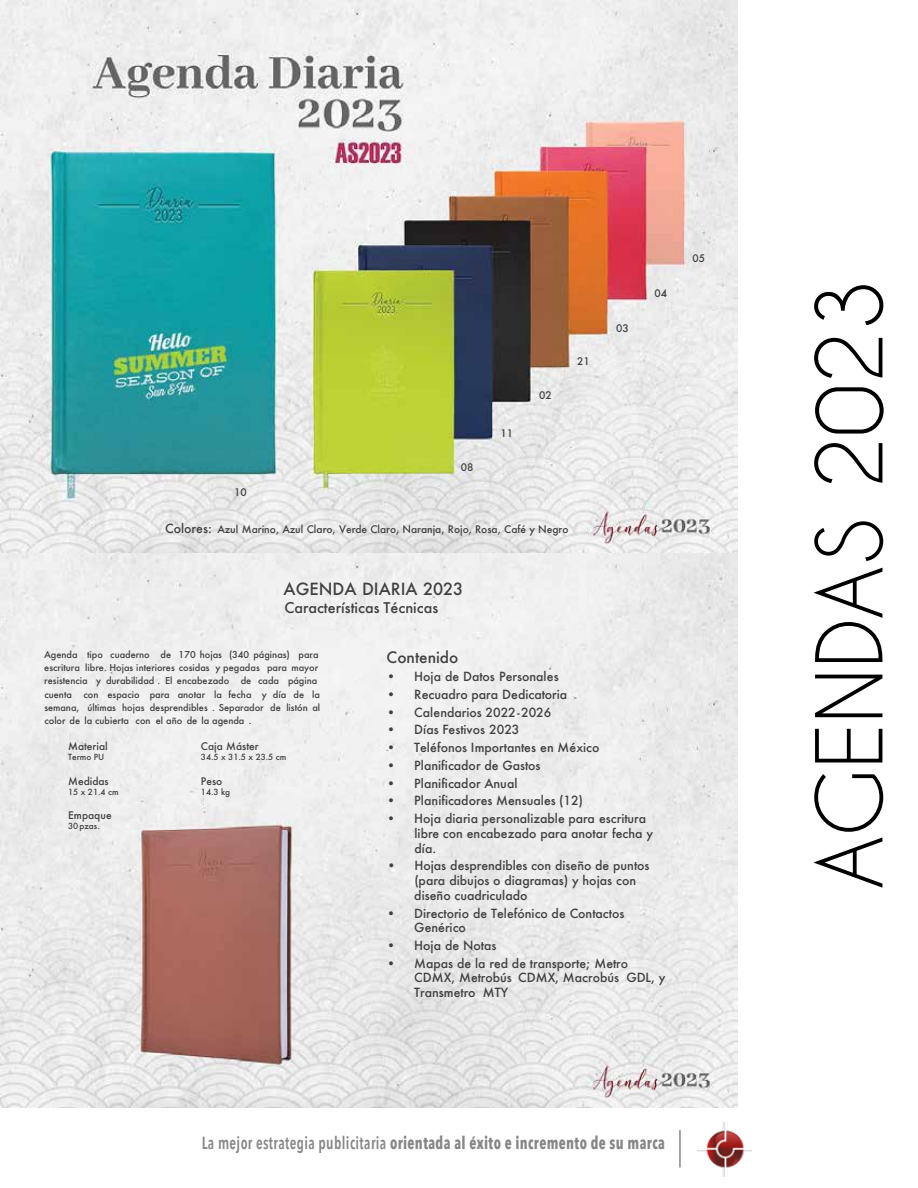
<style>
.page{position:relative;width:918px;height:1188px;background:#fff}
.page>*{position:absolute;margin:0;border:0;box-sizing:border-box;transform-origin:0 0}
.t1{font:86.25px "Caviar Dreams";color:#000}
.t2{font:700 17.55px "Avenir Next Condensed";letter-spacing:.025em;color:#868686;scale:.84 1}
.t3{font:500 16.35px "Futura";color:#404040}
.t4{font:500 15.3px "Futura";color:#404040}
.t5{font:500 14.4px "Futura";color:#404040}
.t6{font:500 12.3px/14.7px "Futura";color:#404040}
.t7{font:500 10.2px "Futura";color:#404040}
.t8{font:500 9.15px/13.4px "Futura";color:#404040}
.t9{font:500 8.25px "Futura";color:#404040}
.s1{font-size:12.3px}
.s2{font-weight:600}
</style>
<div class="page">
<img style="left:0;top:0;width:738px;height:1107px">
<hr style="left:679px;top:1130px;width:2px;height:37px;background:#868686">
<img style="left:697px;top:1122px;width:55px;height:54px">
<p class="t7" style="left:539px;top:389px;width:14px">02</p>
<p class="t7" style="left:577px;top:355px;width:14px">21</p>
<p class="t7" style="left:234px;top:485px;width:14px">10</p>
<p class="t7" style="left:461px;top:460px;width:14px">08</p>
<p class="t7" style="left:500px;top:426px;width:14px">11</p>
<p class="t7" style="left:165px;top:522px;width:405px"><span class="s1">Colores:</span> Azul Marino, Azul Claro, Verde Claro, Naranja, Rojo, Rosa, Café y Negro</p>
<p class="t7" style="left:616px;top:321px;width:14px">03</p>
<p class="t7" style="left:655px;top:286px;width:14px">04</p>
<h3 class="t3" style="left:284px;top:578px;width:181px">AGENDA DIARIA 2023</h3>
<p class="t5" style="left:284px;top:598px;width:155px">Características Técnicas</p>
<p class="t8" style="left:44px;top:648px;width:277px">Agenda tipo cuaderno de 170 hojas (340 páginas) para escritura libre. Hojas interiores cosidas y pegadas para mayor resistencia y durabilidad . El encabezado de cada página cuenta con espacio para anotar la fecha y día de la semana, últimas hojas desprendibles . Separador de listón al color de la cubierta con el año de la agenda .</p>
<p class="t4" style="left:387px;top:647px;width:73px">Contenido</p>
<p class="t6" style="left:387px;top:669px;width:174px">• Hoja de Datos Personales</p>
<p class="t6" style="left:387px;top:687px;width:182px">• Recuadro para Dedicatoria</p>
<p class="t6" style="left:387px;top:705px;width:166px">• Calendarios 2022-2026</p>
<p class="t6" style="left:387px;top:722px;width:134px">• Días Festivos 2023</p>
<p class="t6" style="left:387px;top:740px;width:214px">• Teléfonos Importantes en México</p>
<p class="t6" style="left:387px;top:758px;width:156px">• Planificador de Gastos</p>
<p class="t6" style="left:387px;top:776px;width:132px">• Planificador Anual</p>
<p class="t6" style="left:387px;top:793px;width:198px">• Planificadores Mensuales (12)</p>
<p class="t6" style="left:414px;top:811px;width:240px;text-indent:-28px">• Hoja diaria personalizable para escritura libre con encabezado para anotar fecha y día.</p>
<p class="t6" style="left:414px;top:858px;width:237px;text-indent:-28px">• Hojas desprendibles con diseño de puntos (para dibujos o diagramas) y hojas con diseño cuadriculado</p>
<p class="t6" style="left:414px;top:905px;width:212px;text-indent:-28px">• Directorio de Telefónico de Contactos<br>Genérico</p>
<p class="t6" style="left:387px;top:938px;width:111px">• Hoja de Notas</p>
<p class="t6" style="left:414px;top:956px;width:253px;text-indent:-28px">• Mapas de la red de transporte; Metro<br>CDMX, Metrobús CDMX, Macrobús GDL, y<br>Transmetro MTY</p>
<p class="t7" style="left:68px;top:739px;width:41px">Material</p>
<p class="t9" style="left:68px;top:752px;width:38px">Termo PU</p>
<p class="t7" style="left:68px;top:774px;width:42px">Medidas</p>
<p class="t9" style="left:68px;top:786px;width:52px">15 x 21.4 cm</p>
<p class="t7" style="left:68px;top:808px;width:45px">Empaque</p>
<p class="t9" style="left:68px;top:821px;width:33px">30pzas.</p>
<p class="t7" style="left:201px;top:739px;width:59px">Caja Máster</p>
<p class="t9" style="left:201px;top:752px;width:87px">34.5 x 31.5 x 23.5 cm</p>
<p class="t7" style="left:201px;top:774px;width:23px">Peso</p>
<p class="t9" style="left:201px;top:786px;width:31px">14.3 kg</p>
<p class="t7" style="left:693px;top:252px;width:14px">05</p>
<h2 class="t2" style="left:202px;top:1133px;width:553px"><span class="s2">La mejor estrategia publicitaria</span> orientada al éxito e incremento de su marca</h2>
<h1 class="t1" style="left:798px;top:890px;width:612px;rotate:-90deg">AGENDAS 2023</h1>
</div>
